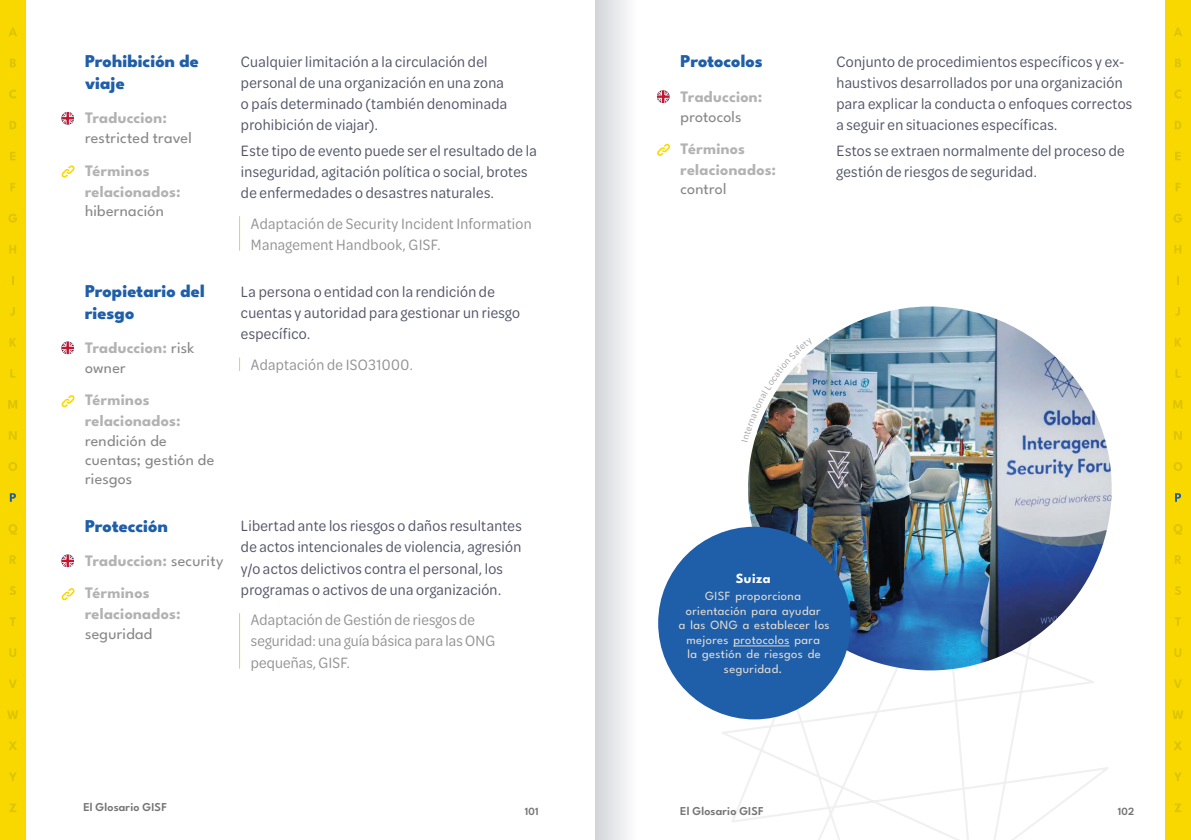
<style>
.page{position:relative;width:1191px;height:840px;background:#fff}
.page>*{position:absolute;margin:0;border:0;box-sizing:border-box;transform-origin:0 0}
.t1{font:800 18px/21.6px "League Spartan";color:#1f5ea9}
.t2{font:16px/21px "Omnes Cond";letter-spacing:.02em;color:#505466}
.t3{font:16px/21px "Omnes Cond";letter-spacing:.015em;color:#939292}
.t4{font:700 16px/21px "League Spartan";letter-spacing:.015em;color:#b3b2b2}
.t5{font:16px/19.2px "League Spartan";letter-spacing:.01em;color:#878787}
.t6{font:700 14px "League Spartan";letter-spacing:.025em;color:#fff}
.t7{font:12.4px/14.4px "League Spartan";letter-spacing:.03em;color:#e5ddcf;text-align:center}
.t8{font:600 12px "League Spartan";letter-spacing:.015em;color:#757474}
.t9{font:600 11px "League Spartan";color:#757474}
.t10{font:600 11px "League Spartan";color:#747373}
.s1{font-weight:400;color:#878787}
</style>
<div class="page">
<div style="left:0;top:0;width:26px;height:839px;background:#f9d800"></div>
<div style="left:1165px;top:0;width:26px;height:839px;background:#f9d800"></div>
<svg style="left:1175px;top:803px;width:6px;height:8px"></svg>
<svg style="left:1174px;top:772px;width:7px;height:8px"></svg>
<svg style="left:1174px;top:741px;width:7px;height:8px"></svg>
<svg style="left:1172px;top:710px;width:11px;height:8px"></svg>
<svg style="left:1174px;top:679px;width:8px;height:8px"></svg>
<svg style="left:1174px;top:648px;width:7px;height:8px"></svg>
<svg style="left:1175px;top:617px;width:5px;height:8px"></svg>
<svg style="left:1175px;top:586px;width:6px;height:8px"></svg>
<svg style="left:1175px;top:555px;width:6px;height:8px"></svg>
<svg style="left:1173px;top:524px;width:9px;height:10px"></svg>
<svg style="left:1173px;top:462px;width:9px;height:8px"></svg>
<svg style="left:1174px;top:431px;width:7px;height:8px"></svg>
<svg style="left:1173px;top:400px;width:9px;height:8px"></svg>
<svg style="left:1175px;top:369px;width:5px;height:8px"></svg>
<svg style="left:1175px;top:338px;width:6px;height:8px"></svg>
<svg style="left:1174px;top:245px;width:7px;height:8px"></svg>
<svg style="left:1173px;top:214px;width:9px;height:8px"></svg>
<svg style="left:1175px;top:183px;width:5px;height:8px"></svg>
<svg style="left:1175px;top:152px;width:5px;height:8px"></svg>
<svg style="left:1175px;top:121px;width:6px;height:8px"></svg>
<svg style="left:1174px;top:90px;width:7px;height:8px"></svg>
<svg style="left:1175px;top:59px;width:6px;height:8px"></svg>
<svg style="left:1174px;top:28px;width:8px;height:8px"></svg>
<svg style="left:9px;top:803px;width:7px;height:8px"></svg>
<svg style="left:9px;top:772px;width:7px;height:8px"></svg>
<svg style="left:9px;top:741px;width:7px;height:8px"></svg>
<svg style="left:7px;top:710px;width:11px;height:8px"></svg>
<svg style="left:9px;top:679px;width:8px;height:8px"></svg>
<svg style="left:9px;top:648px;width:7px;height:8px"></svg>
<svg style="left:10px;top:617px;width:6px;height:8px"></svg>
<svg style="left:10px;top:586px;width:6px;height:8px"></svg>
<svg style="left:10px;top:555px;width:6px;height:8px"></svg>
<svg style="left:8px;top:524px;width:9px;height:10px"></svg>
<svg style="left:8px;top:462px;width:9px;height:8px"></svg>
<svg style="left:9px;top:431px;width:8px;height:8px"></svg>
<svg style="left:8px;top:400px;width:9px;height:8px"></svg>
<svg style="left:10px;top:369px;width:5px;height:8px"></svg>
<svg style="left:10px;top:338px;width:6px;height:8px"></svg>
<svg style="left:10px;top:307px;width:5px;height:8px"></svg>
<svg style="left:12px;top:276px;width:2px;height:8px"></svg>
<svg style="left:9px;top:245px;width:7px;height:8px"></svg>
<svg style="left:8px;top:214px;width:9px;height:8px"></svg>
<svg style="left:10px;top:183px;width:5px;height:8px"></svg>
<svg style="left:10px;top:152px;width:5px;height:8px"></svg>
<svg style="left:10px;top:121px;width:6px;height:8px"></svg>
<svg style="left:9px;top:89px;width:7px;height:9px"></svg>
<svg style="left:10px;top:59px;width:6px;height:8px"></svg>
<svg style="left:9px;top:28px;width:8px;height:8px"></svg>
<svg style="left:657px;top:90px;width:12px;height:13px"></svg>
<svg style="left:657px;top:144px;width:13px;height:12px"></svg>
<hr style="left:239px;top:216px;width:1px;height:34px;background:#f9d800">
<svg style="left:239px;top:357px;width:1px;height:14px"></svg>
<hr style="left:239px;top:612px;width:1px;height:56px;background:#f9d800">
<svg style="left:61px;top:112px;width:13px;height:13px"></svg>
<svg style="left:61px;top:165px;width:13px;height:12px"></svg>
<svg style="left:61px;top:341px;width:13px;height:13px"></svg>
<svg style="left:61px;top:395px;width:13px;height:12px"></svg>
<svg style="left:61px;top:554px;width:13px;height:13px"></svg>
<svg style="left:61px;top:588px;width:13px;height:12px"></svg>
<svg style="left:715px;top:671px;width:393px;height:168px"></svg>
<img style="left:748px;top:306px;width:364px;height:365px">
<div style="left:658px;top:526px;width:192px;height:193px;background:#1f5ea9;border-radius:50%"></div>
<hr style="left:733px;top:645px;width:56px;height:1px;background:#e5ddcf">
<svg style="left:1175px;top:493px;width:6px;height:8px"></svg>
<svg style="left:10px;top:493px;width:6px;height:8px"></svg>
<div style="left:595px;top:0;width:42px;height:839px;background:linear-gradient(to right,#d3d4d9,#fcfcfd)"></div>
<img style="left:748px;top:338px;width:65px;height:104px">
<p class="t1" style="left:85px;top:49px;width:115px">Prohibición de viaje</p>
<p class="t4" style="left:85px;top:106px;width:83px">Traduccion:</p>
<p class="t5" style="left:85px;top:127px;width:108px">restricted travel</p>
<p class="t4" style="left:85px;top:158px;width:97px">Términos relacionados:</p>
<p class="t5" style="left:85px;top:199px;width:80px">hibernación</p>
<p class="t1" style="left:85px;top:279px;width:121px">Propietario del riesgo</p>
<p class="t4" style="left:85px;top:336px;width:111px;line-height:20px">Traduccion: <span class="s1">risk owner</span></p>
<p class="t4" style="left:85px;top:388px;width:97px">Términos relacionados:</p>
<p class="t5" style="left:85px;top:429px;width:131px">rendición de cuentas; gestión de riesgos</p>
<p class="t1" style="left:85px;top:513px;width:84px">Protección</p>
<p class="t4" style="left:85px;top:543px;width:140px;line-height:32.4px">Traduccion: <span class="s1">security<br></span>Términos</p>
<p class="t4" style="left:85px;top:602px;width:97px">relacionados:</p>
<p class="t5" style="left:85px;top:622px;width:69px">seguridad</p>
<p class="t2" style="left:241px;top:51px;width:268px">Cualquier limitación a la circulación del personal de una organización en una zona o país determinado (también denominada prohibición de viajar).</p>
<p class="t2" style="left:241px;top:139px;width:297px">Este tipo de evento puede ser el resultado de la inseguridad, agitación política o social, brotes de enfermedades o desastres naturales.</p>
<p class="t3" style="left:251px;top:212px;width:282px">Adaptación de Security Incident Information<br>Management Handbook, GISF.</p>
<p class="t2" style="left:241px;top:280px;width:280px">La persona o entidad con la rendición de cuentas y autoridad para gestionar un riesgo específico.</p>
<p class="t3" style="left:251px;top:353px;width:163px">Adaptación de ISO31000.</p>
<p class="t2" style="left:241px;top:514px;width:282px">Libertad ante los riesgos o daños resultantes de actos intencionales de violencia, agresión y/o actos delictivos contra el personal, los programas o activos de una organización.</p>
<p class="t3" style="left:251px;top:608px;width:246px">Adaptación de Gestión de riesgos de seguridad: una guía básica para las ONG pequeñas, GISF.</p>
<p class="t1" style="left:680px;top:49px;width:84px">Protocolos</p>
<p class="t4" style="left:680px;top:84px;width:83px">Traduccion:</p>
<p class="t5" style="left:680px;top:105px;width:62px">protocols</p>
<p class="t4" style="left:680px;top:137px;width:97px">Términos relacionados:</p>
<p class="t5" style="left:680px;top:178px;width:47px">control</p>
<p class="t2" style="left:836px;top:51px;width:297px">Conjunto de procedimientos específicos y ex&shy;haustivos desarrollados por una organización para explicar la conducta o enfoques correctos a seguir en situaciones específicas.</p>
<p class="t2" style="left:836px;top:139px;width:290px">Estos se extraen normalmente del proceso de gestión de riesgos de seguridad.</p>
<p class="t6" style="left:735px;top:567px;width:36px">Suiza</p>
<p class="t7" style="left:679px;top:587px;width:152px">GISF proporciona orientación para ayudar<br>a las ONG a establecer los mejores protocolos para<br>la gestión de riesgos de seguridad.</p>
<p class="t8" style="left:83px;top:797px;width:85px">El Glosario GISF</p>
<p class="t9" style="left:525px;top:802px;width:15px">101</p>
<p class="t8" style="left:680px;top:801px;width:85px">El Glosario GISF</p>
<p class="t10" style="left:1117px;top:802px;width:18px">102</p>
</div>
